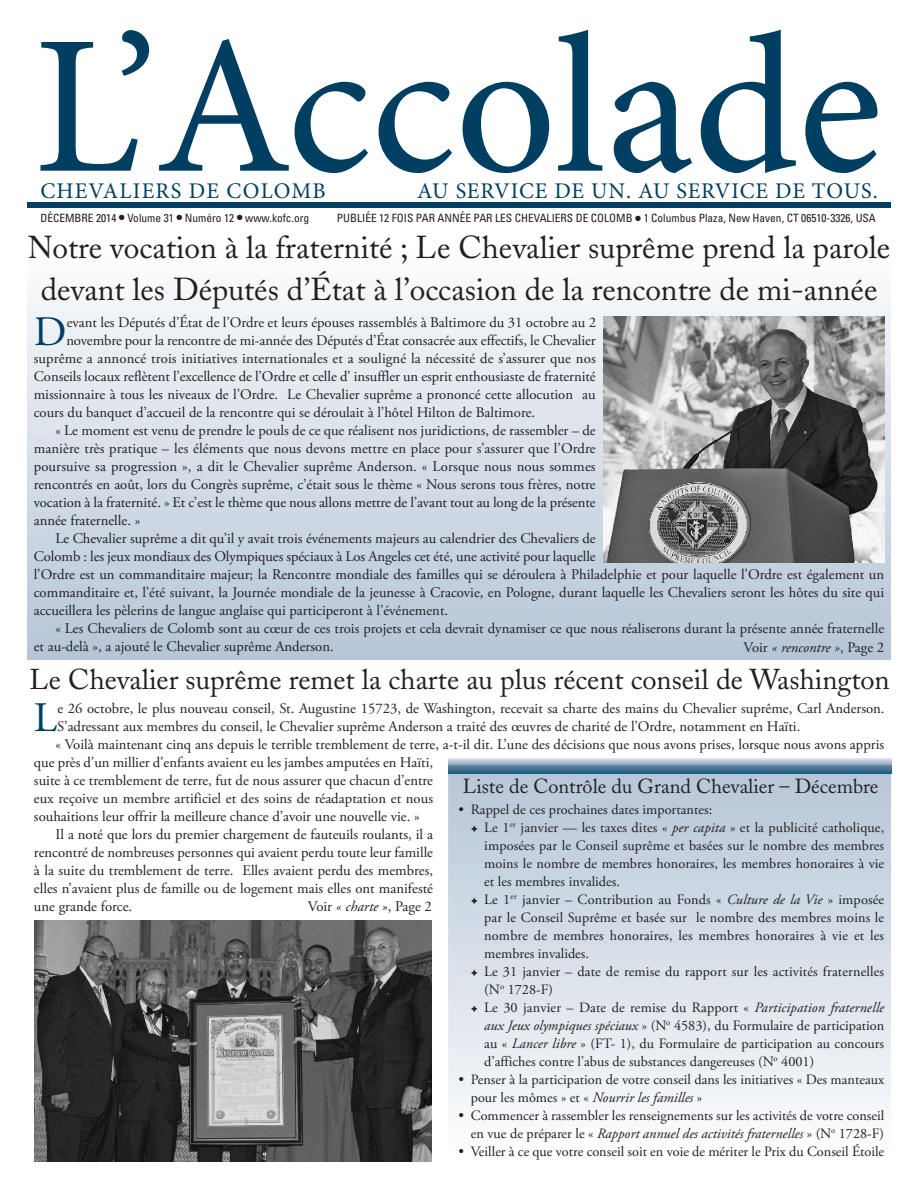
<style>
.page{position:relative;width:918px;height:1188px;background:#fff}
.page>*{position:absolute;margin:0;border:0;box-sizing:border-box;transform-origin:0 0}
.t1{font:41.85px "Adobe Garamond Pro";color:#003f61}
.t2{font:31.5px/42px "Adobe Caslon";color:#231f20;text-align:center}
.t3{font:28.5px "Adobe Caslon";color:#231f20}
.t4{font:22.35px "Minion Pro";letter-spacing:.04em;color:#003f61}
.t5{font:20.25px "Adobe Caslon";color:#231f20}
.t6{font:14.7px "Adobe Garamond Pro";color:#231f20}
.t7{font:italic 14.7px "Adobe Garamond Pro";color:#231f20}
.t8{font:14.25px/18px "Adobe Garamond Pro";letter-spacing:.005em;color:#231f20}
.t9{font:condensed 11.4px "Univers";color:#231f20}
.s1{font-style:normal}
.s2{font-style:italic}
.s3{font-size:14.7px}
</style>
<div class="page">
<svg style="left:40px;top:30px;width:838px;height:143px"></svg>
<div style="left:27px;top:202px;width:864px;height:6px;background:#003f61"></div>
<img style="left:27px;top:300px;width:864px;height:360px">
<img style="left:448px;top:759px;width:443px;height:344px">
<img style="left:448px;top:766px;width:443px;height:8px">
<img style="left:603px;top:317px;width:281px;height:245px">
<img style="left:35px;top:921px;width:397px;height:240px">
<svg style="left:471px;top:825px;width:7px;height:7px"></svg>
<svg style="left:471px;top:897px;width:7px;height:7px"></svg>
<svg style="left:471px;top:969px;width:7px;height:7px"></svg>
<svg style="left:471px;top:1005px;width:7px;height:7px"></svg>
<h3 class="t4" style="left:41px;top:183px;width:287px">CHEVALIERS DE COLOMB</h3>
<h3 class="t4" style="left:417px;top:183px;width:462px">AU SERVICE DE UN. AU SERVICE DE TOUS.</h3>
<p class="t9" style="left:40px;top:213px;width:270px">DÉCEMBRE 2014 ● Volume 31 ● Numéro 12 ● www.kofc.org</p>
<p class="t9" style="left:337px;top:214px;width:541px">PUBLIÉE 12 FOIS PAR ANNÉE PAR LES CHEVALIERS DE COLOMB ● 1 Columbus Plaza, New Haven, CT 06510-3326, USA</p>
<h2 class="t2" style="left:28px;top:230px;width:864px">Notre vocation à la fraternité ; Le Chevalier suprême prend la parole devant les Députés d’État à l’occasion de la rencontre de mi-année</h2>
<h1 class="t1" style="left:34px;top:316px;width:34px">D</h1>
<p class="t6" style="left:67px;top:317px;width:531px">evant les Députés d’État de l’Ordre et leurs épouses rassemblés à Baltimore du 31 octobre au 2</p>
<p class="t6" style="left:66px;top:335px;width:531px">novembre pour la rencontre de mi-année des Députés d’État consacrée aux effectifs, le Chevalier</p>
<p class="t6" style="left:34px;top:353px;width:564px">suprême a annoncé trois initiatives internationales et a souligné la nécessité de s’assurer que nos</p>
<p class="t6" style="left:34px;top:371px;width:563px">Conseils locaux reflètent l’excellence de l’Ordre et celle d’ insuffler un esprit enthousiaste de fraternité</p>
<p class="t6" style="left:34px;top:389px;width:564px">missionnaire à tous les niveaux de l’Ordre. Le Chevalier suprême a prononcé cette allocution au</p>
<p class="t6" style="left:34px;top:407px;width:503px">cours du banquet d’accueil de la rencontre qui se déroulait à l’hôtel Hilton de Baltimore.</p>
<p class="t6" style="left:55px;top:425px;width:542px">« Le moment est venu de prendre le pouls de ce que réalisent nos juridictions, de rassembler – de</p>
<p class="t6" style="left:34px;top:443px;width:564px">manière très pratique – les éléments que nous devons mettre en place pour s’assurer que l’Ordre</p>
<p class="t6" style="left:34px;top:461px;width:563px">poursuive sa progression », a dit le Chevalier suprême Anderson. « Lorsque nous nous sommes</p>
<p class="t6" style="left:34px;top:479px;width:563px">rencontrés en août, lors du Congrès suprême, c’était sous le thème « Nous serons tous frères, notre</p>
<p class="t6" style="left:34px;top:497px;width:563px">vocation à la fraternité. » Et c’est le thème que nous allons mettre de l’avant tout au long de la présente</p>
<p class="t6" style="left:34px;top:515px;width:108px">année fraternelle. »</p>
<p class="t6" style="left:55px;top:533px;width:542px">Le Chevalier suprême a dit qu’il y avait trois événements majeurs au calendrier des Chevaliers de</p>
<p class="t6" style="left:34px;top:551px;width:563px">Colomb : les jeux mondiaux des Olympiques spéciaux à Los Angeles cet été, une activité pour laquelle</p>
<p class="t6" style="left:34px;top:569px;width:852px">l’Ordre est un commanditaire majeur; la Rencontre mondiale des familles qui se déroulera à Philadelphie et pour laquelle l’Ordre est également un</p>
<p class="t6" style="left:34px;top:587px;width:852px">commanditaire et, l’été suivant, la Journée mondiale de la jeunesse à Cracovie, en Pologne, durant laquelle les Chevaliers seront les hôtes du site qui</p>
<p class="t6" style="left:34px;top:605px;width:416px">accueillera les pèlerins de langue anglaise qui participeront à l’événement.</p>
<p class="t6" style="left:55px;top:623px;width:830px">« Les Chevaliers de Colomb sont au cœur de ces trois projets et cela devrait dynamiser ce que nous réaliserons durant la présente année fraternelle</p>
<p class="t6" style="left:34px;top:641px;width:302px">et au-delà », a ajouté le Chevalier suprême Anderson.</p>
<p class="t7" style="left:744px;top:641px;width:142px"><span class="s1">Voir</span> « rencontre »<span class="s1">, Page 2</span></p>
<h3 class="t3" style="left:29px;top:669px;width:862px">Le Chevalier suprême remet la charte au plus récent conseil de Washington</h3>
<h1 class="t1" style="left:34px;top:701px;width:25px">L</h1>
<p class="t6" style="left:57px;top:702px;width:829px">e 26 octobre, le plus nouveau conseil, St. Augustine 15723, de Washington, recevait sa charte des mains du Chevalier suprême, Carl Anderson.</p>
<p class="t6" style="left:57px;top:720px;width:745px">S’adressant aux membres du conseil, le Chevalier suprême Anderson a traité des œuvres de charité de l’Ordre, notamment en Haïti.</p>
<p class="t6" style="left:56px;top:738px;width:830px">« Voilà maintenant cinq ans depuis le terrible tremblement de terre, a-t-il dit. L’une des décisions que nous avons prises, lorsque nous avons appris</p>
<p class="t6" style="left:34px;top:756px;width:401px">que près d’un millier d’enfants avaient eu les jambes amputées en Haïti,</p>
<p class="t6" style="left:34px;top:774px;width:401px">suite à ce tremblement de terre, fut de nous assurer que chacun d’entre</p>
<p class="t6" style="left:34px;top:792px;width:401px">eux reçoive un membre artificiel et des soins de réadaptation et nous</p>
<p class="t6" style="left:34px;top:810px;width:387px">souhaitions leur offrir la meilleure chance d’avoir une nouvelle vie. »</p>
<p class="t6" style="left:56px;top:828px;width:379px">Il a noté que lors du premier chargement de fauteuils roulants, il a</p>
<p class="t6" style="left:34px;top:846px;width:401px">rencontré de nombreuses personnes qui avaient perdu toute leur famille</p>
<p class="t6" style="left:34px;top:864px;width:401px">à la suite du tremblement de terre. Elles avaient perdu des membres,</p>
<p class="t6" style="left:34px;top:882px;width:401px">elles n’avaient plus de famille ou de logement mais elles ont manifesté</p>
<p class="t6" style="left:34px;top:900px;width:100px">une grande force.</p>
<h3 class="t5" style="left:463px;top:779px;width:417px">Liste de Contrôle du Grand Chevalier – Décembre</h3>
<p class="t8" style="left:484px;top:801px;width:401px;text-indent:-26px">• Rappel de ces prochaines dates importantes:<br>Le 1<sup>er</sup> janvier — les taxes dites « <span class="s2">per capita</span> » et la publicité catholique, imposées par le Conseil suprême et basées sur le nombre des membres moins le nombre de membres honoraires, les membres honoraires à vie et les membres invalides.<br>Le 1<sup>er</sup> janvier – Contribution au Fonds « <span class="s2">Culture de la Vie</span> » imposée par le Conseil Suprême et basée sur le nombre des membres moins le nombre de membres honoraires, les membres honoraires à vie et les membres invalides.<br>Le 31 janvier – date de remise du rapport sur les activités fraternelles (N<sup>o</sup> 1728-F)<br>Le 30 janvier – Date de remise du Rapport « <span class="s2">Participation fraternelle aux Jeux olympiques spéciaux</span> » (N<sup>o</sup> 4583), du Formulaire de participation au « <span class="s2">Lancer libre</span> » (FT- 1), du Formulaire de participation au concours d’affiches contre l’abus de substances dangereuses (N<sup>o</sup> 4001)</p>
<p class="t8" style="left:471px;top:1071px;width:415px;text-indent:-12px"><span class="s3">•</span> Penser à la participation de votre conseil dans les initiatives « Des manteaux pour les mômes » et « <span class="s2">Nourrir les familles</span> »</p>
<p class="t8" style="left:458px;top:1107px;width:427px;text-align:right"><span class="s3">•</span> Commencer à rassembler les renseignements sur les activités de votre conseil en vue de préparer le « <span class="s2">Rapport annuel des activités fraternelles</span> » (N<sup>o</sup> 1728-F)</p>
<p class="t8" style="left:458px;top:1143px;width:427px"><span class="s3">•</span> Veiller à ce que votre conseil soit en voie de mériter le Prix du Conseil Étoile</p>
<p class="t6" style="left:308px;top:901px;width:126px">Voir <span class="s2">« charte »</span>, Page 2</p>
</div>
